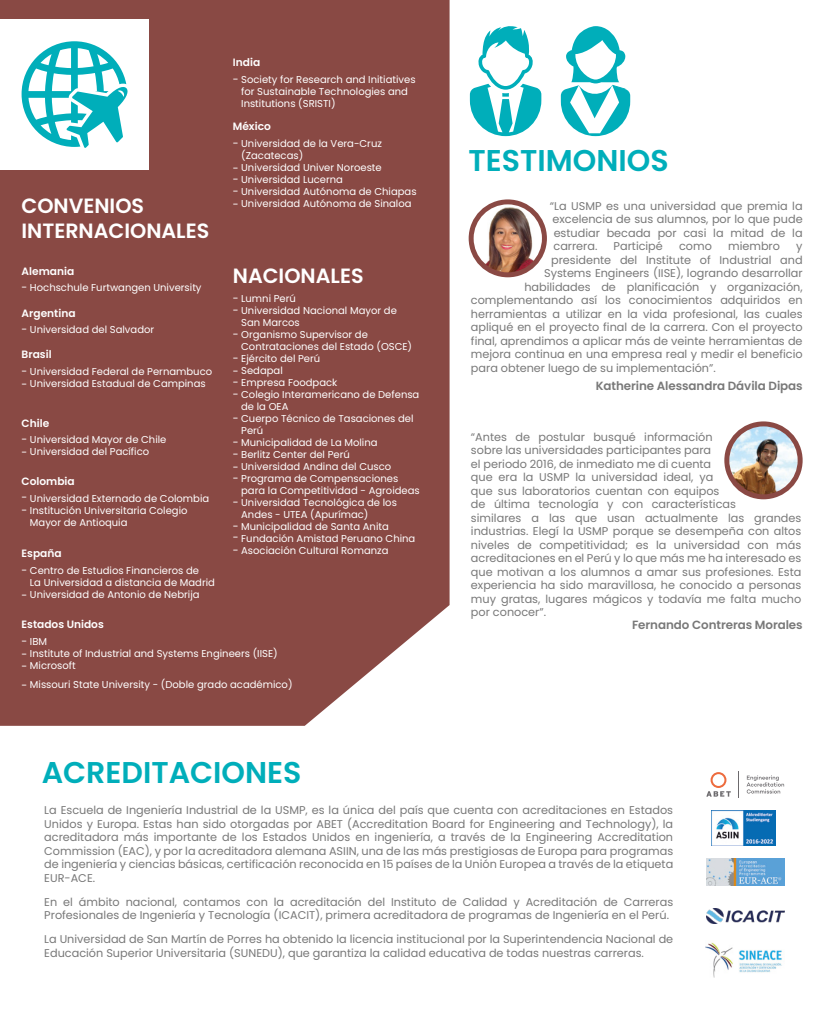
<style>
.page{position:relative;width:826px;height:1028px;background:#fff}
.page>*{position:absolute;margin:0;border:0;box-sizing:border-box;transform-origin:0 0}
.t1{font:600 30px "Poppins";color:#00aeba}
.t2{font:600 20.62px/25.5px "Poppins";color:#fff}
.t3{font:600 11.88px "Poppins";letter-spacing:-.005em;color:#787878}
.t4{font:11.25px/13.5px "Poppins";color:#787878}
.t5{font:600 10.62px "Poppins";color:#fff}
.t6{font:10.62px/18.8px "Poppins";color:#fff}
.t7{font:10px/12px "Poppins";color:#fff}
.s1{font-size:10.62px}
</style>
<div class="page">
<div style="left:0;top:0;width:449px;height:726px;background:#894944"></div>
<div style="left:0;top:19px;width:148px;height:150px;background:#fff"></div>
<svg style="left:22px;top:41px;width:106px;height:107px"></svg>
<svg style="left:469px;top:26px;width:72px;height:110px"></svg>
<svg style="left:560px;top:26px;width:70px;height:110px"></svg>
<svg style="left:724px;top:421px;width:78px;height:78px"></svg>
<img style="left:729px;top:426px;width:68px;height:68px;border-radius:34px">
<svg style="left:468px;top:199px;width:78px;height:78px"></svg>
<img style="left:473px;top:204px;width:68px;height:68px;border-radius:34px">
<svg style="left:738px;top:771px;width:1px;height:26px"></svg>
<svg style="left:706px;top:772px;width:24px;height:24px"></svg>
<svg style="left:746px;top:775px;width:37px;height:18px"></svg>
<img style="left:711px;top:810px;width:64px;height:35px">
<img style="left:706px;top:908px;width:78px;height:15px">
<img style="left:706px;top:858px;width:78px;height:27px">
<img style="left:705px;top:942px;width:77px;height:36px">
<h2 class="t2" style="left:22px;top:193px;width:189px">CONVENIOS<br>INTERNACIONALES</h2>
<p class="t5" style="left:233px;top:56px;width:29px">India</p>
<p class="t7" style="left:241px;top:73px;width:176px;text-indent:-8px"><span class="s1">-</span> Society for Research and Initiatives for Sustainable Technologies and<br>Institutions (SRISTI)</p>
<p class="t5" style="left:233px;top:120px;width:39px">México</p>
<p class="t7" style="left:241px;top:137px;width:142px;text-indent:-8px"><span class="s1">-</span> Universidad de la Vera-Cruz (Zacatecas)<br>Universidad Univer Noroeste</p>
<p class="t7" style="left:233px;top:173px;width:112px"><span class="s1">-</span> Universidad Lucerna</p>
<p class="t7" style="left:233px;top:185px;width:185px"><span class="s1">-</span> Universidad Autónoma de Chiapas</p>
<p class="t7" style="left:233px;top:197px;width:180px"><span class="s1">-</span> Universidad Autónoma de Sinaloa</p>
<p class="t6" style="left:233px;top:159px;width:7px">-</p>
<p class="t5" style="left:22px;top:265px;width:54px">Alemania</p>
<p class="t7" style="left:22px;top:282px;width:181px"><span class="s1">-</span> Hochschule Furtwangen University</p>
<p class="t5" style="left:22px;top:307px;width:55px">Argentina</p>
<p class="t7" style="left:22px;top:324px;width:134px"><span class="s1">-</span> Universidad del Salvador</p>
<p class="t5" style="left:22px;top:348px;width:32px">Brasil</p>
<p class="t7" style="left:22px;top:365px;width:192px"><span class="s1">-</span> Universidad Federal de Pernambuco</p>
<p class="t7" style="left:22px;top:377px;width:185px"><span class="s1">-</span> Universidad Estadual de Campinas</p>
<h2 class="t2" style="left:233px;top:263px;width:132px">NACIONALES</h2>
<p class="t7" style="left:233px;top:292px;width:65px"><span class="s1">-</span> Lumni Perú</p>
<p class="t7" style="left:241px;top:304px;width:157px;text-indent:-8px"><span class="s1">-</span> Universidad Nacional Mayor de<br>San Marcos</p>
<p class="t7" style="left:241px;top:328px;width:172px;text-indent:-8px"><span class="s1">-</span> Organismo Supervisor de<br>Contrataciones del Estado (OSCE)</p>
<p class="t7" style="left:241px;top:352px;width:80px;text-indent:-8px"><span class="s1">-</span> Ejército del Perú<br>Sedapal</p>
<p class="t7" style="left:233px;top:376px;width:106px"><span class="s1">-</span> Empresa Foodpack</p>
<p class="t7" style="left:241px;top:388px;width:180px;text-indent:-8px"><span class="s1">-</span> Colegio Interamericano de Defensa de la OEA</p>
<p class="t7" style="left:241px;top:412px;width:174px;text-indent:-8px"><span class="s1">-</span> Cuerpo Técnico de Tasaciones del<br>Perú</p>
<p class="t7" style="left:233px;top:436px;width:146px"><span class="s1">-</span> Municipalidad de La Molina</p>
<p class="t7" style="left:241px;top:448px;width:151px;text-indent:-8px"><span class="s1">-</span> Berlitz Center del Perú<br>Universidad Andina del Cusco</p>
<p class="t7" style="left:241px;top:472px;width:180px;text-indent:-8px"><span class="s1">-</span> Programa de Compensaciones para la Competitividad - Agroideas</p>
<p class="t7" style="left:241px;top:496px;width:157px;text-indent:-8px"><span class="s1">-</span> Universidad Tecnológica de los<br>Andes - UTEA (Apurímac)</p>
<p class="t7" style="left:233px;top:520px;width:157px"><span class="s1">-</span> Municipalidad de Santa Anita</p>
<p class="t7" style="left:233px;top:532px;width:184px"><span class="s1">-</span> Fundación Amistad Peruano China</p>
<p class="t7" style="left:233px;top:544px;width:157px"><span class="s1">-</span> Asociación Cultural Romanza</p>
<p class="t6" style="left:233px;top:362px;width:7px">-</p>
<p class="t5" style="left:22px;top:417px;width:29px">Chile</p>
<p class="t7" style="left:22px;top:434px;width:146px"><span class="s1">-</span> Universidad Mayor de Chile</p>
<p class="t7" style="left:22px;top:446px;width:129px"><span class="s1">-</span> Universidad del Pacífico</p>
<p class="t5" style="left:22px;top:475px;width:55px">Colombia</p>
<p class="t7" style="left:22px;top:492px;width:189px"><span class="s1">-</span> Universidad Externado de Colombia</p>
<p class="t7" style="left:30px;top:504px;width:159px;text-indent:-8px"><span class="s1">-</span> Institución Universitaria Colegio<br>Mayor de Antioquia</p>
<p class="t5" style="left:22px;top:547px;width:42px">España</p>
<p class="t7" style="left:30px;top:564px;width:186px;text-indent:-8px"><span class="s1">-</span> Centro de Estudios Financieros de<br>La Universidad a distancia de Madrid<br>Universidad de Antonio de Nebrija</p>
<p class="t6" style="left:233px;top:458px;width:7px">-</p>
<p class="t6" style="left:22px;top:586px;width:7px">-</p>
<p class="t5" style="left:22px;top:618px;width:84px">Estados Unidos</p>
<p class="t7" style="left:22px;top:635px;width:27px"><span class="s1">-</span> IBM</p>
<p class="t7" style="left:30px;top:647px;width:249px;text-indent:-8px"><span class="s1">-</span> Institute of Industrial and Systems Engineers (IISE)<br>Microsoft</p>
<p class="t7" style="left:30px;top:678px;width:264px">Missouri State University - (Doble grado académico)</p>
<p class="t6" style="left:22px;top:657px;width:7px">- -</p>
<h1 class="t1" style="left:468px;top:143px;width:201px">TESTIMONIOS</h1>
<p class="t4" style="left:549px;top:199px;width:254px;text-align:justify">“La USMP es una universidad que premia la excelencia de sus alumnos, por lo que pude estudiar becada por casi la mitad de la carrera.</p>
<p class="t4" style="left:613px;top:239px;width:51px">Participé</p>
<p class="t4" style="left:679px;top:239px;width:34px">como</p>
<p class="t4" style="left:728px;top:239px;width:53px">miembro</p>
<p class="t4" style="left:796px;top:239px;width:8px">y</p>
<p class="t4" style="left:551px;top:253px;width:253px">presidente del Institute of Industrial and</p>
<p class="t4" style="left:544px;top:266px;width:260px">Systems Engineers (IISE), logrando desarrollar</p>
<p class="t4" style="left:524px;top:280px;width:279px">habilidades de planificación y organización,</p>
<p class="t4" style="left:471px;top:293px;width:333px">complementando así los conocimientos adquiridos en</p>
<p class="t4" style="left:471px;top:307px;width:333px">herramientas a utilizar en la vida profesional, las cuales</p>
<p class="t4" style="left:471px;top:320px;width:333px">apliqué en el proyecto final de la carrera. Con el proyecto</p>
<p class="t4" style="left:471px;top:334px;width:333px">final, aprendimos a aplicar más de veinte herramientas de</p>
<p class="t4" style="left:471px;top:347px;width:333px">mejora continua en una empresa real y medir el beneficio</p>
<p class="t4" style="left:471px;top:361px;width:246px">para obtener luego de su implementación”.</p>
<p class="t3" style="left:595px;top:379px;width:208px">Katherine Alessandra Dávila Dipas</p>
<p class="t4" style="left:471px;top:430px;width:332px">“Antes de postular busqué información<br>sobre las universidades participantes para<br>el periodo 2016, de inmediato me di cuenta<br>que era la USMP la universidad ideal, ya<br>que sus laboratorios cuentan con equipos<br>de última tecnología y con características<br>similares a las que usan actualmente las grandes industrias. Elegí la USMP porque se desempeña con altos niveles de competitividad; es la universidad con más acreditaciones en el Perú y lo que más me ha interesado es que motivan a los alumnos a amar sus profesiones. Esta experiencia ha sido maravillosa, he conocido a personas muy gratas, lugares mágicos y todavía me falta mucho por conocer”.</p>
<p class="t3" style="left:632px;top:617px;width:172px">Fernando Contreras Morales</p>
<h1 class="t1" style="left:42px;top:754px;width:261px">ACREDITACIONES</h1>
<p class="t4" style="left:44px;top:803px;width:630px;text-align:justify">La Escuela de Ingeniería Industrial de la USMP, es la única del país que cuenta con acreditaciones en Estados Unidos y Europa. Estas han sido otorgadas por ABET (Accreditation Board for Engineering and Technology), la acreditadora más importante de los Estados Unidos en ingeniería, a través de la Engineering Accreditation Commission (EAC), y por la acreditadora alemana ASIIN, una de las más prestigiosas de Europa para programas de ingeniería y ciencias básicas, certificación reconocida en 15 países de la Unión Europea a través de la etiqueta EUR-ACE.</p>
<p class="t4" style="left:44px;top:895px;width:630px">En el ámbito nacional, contamos con la acreditación del Instituto de Calidad y Acreditación de Carreras<br>Profesionales de Ingeniería y Tecnología (ICACIT), primera acreditadora de programas de Ingeniería en el Perú.</p>
<p class="t4" style="left:44px;top:932px;width:630px">La Universidad de San Martín de Porres ha obtenido la licencia institucional por la Superintendencia Nacional de<br>Educación Superior Universitaria (SUNEDU), que garantiza la calidad educativa de todas nuestras carreras.</p>
</div>
